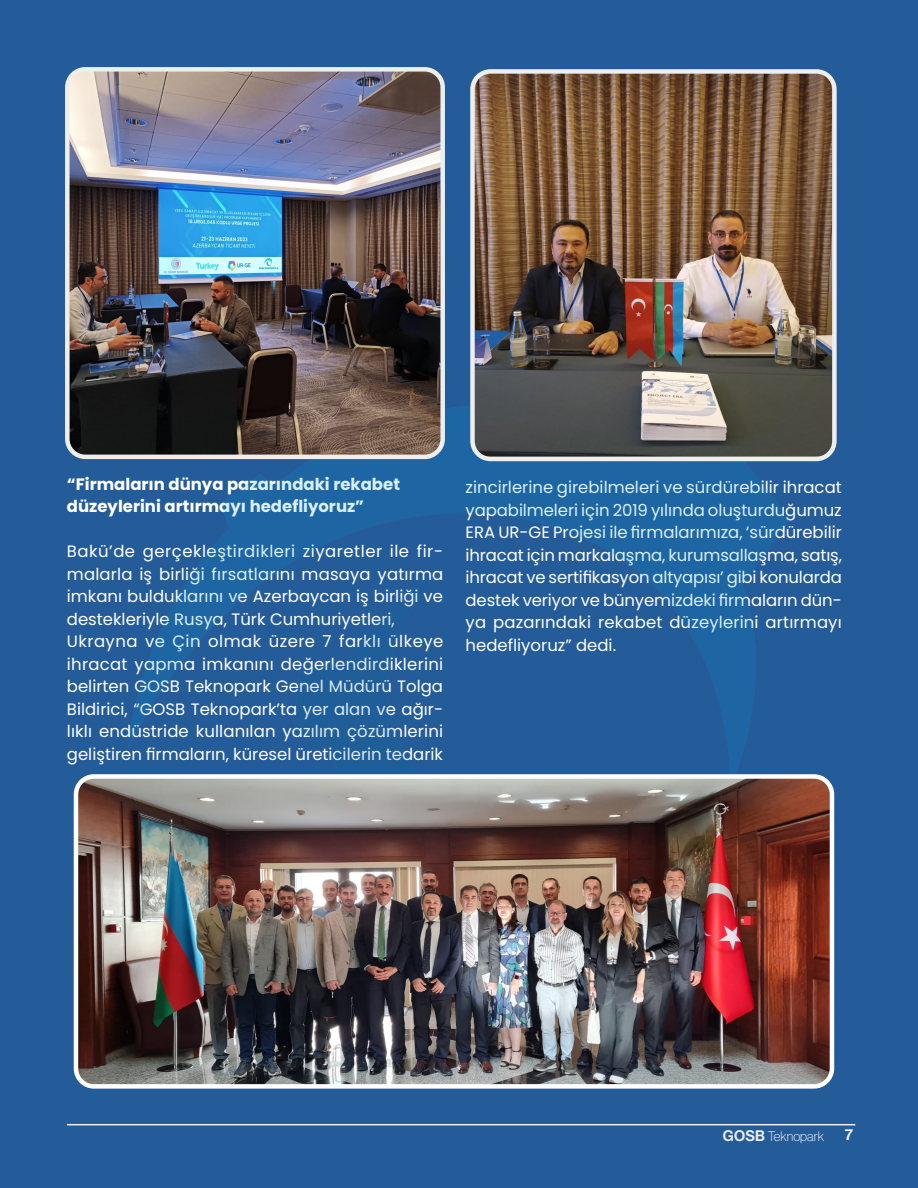
<style>
.page{position:relative;width:918px;height:1188px;background:#245b99}
.page>*{position:absolute;margin:0;border:0;box-sizing:border-box;transform-origin:0 0}
.t1{font:16.5px/22.5px "Poppins";letter-spacing:.005em;color:#fff}
.t2{font:700 16.5px "Poppins";color:#fff}
.t3{font:15px "N Haas Grotesk DS Pro 65 Md";color:#edeeed}
.t4{font:13.5px "N Haas Grotesk DS Pro 35 X Lt";color:#edeeed}
.s1{font-family:"N Haas Grotesk DS Pro 65 Md";font-size:15px}
</style>
<div class="page">
<hr style="left:67px;top:1124px;width:788px;height:1px;background:#edeeed">
<img style="left:70px;top:72px;width:370px;height:382px">
<div style="left:65px;top:67px;width:380px;height:392px;border:4px solid #edeeed;border-radius:18px"></div>
<img style="left:475px;top:74px;width:357px;height:382px">
<div style="left:470px;top:69px;width:367px;height:392px;border:4px solid #edeeed;border-radius:18px"></div>
<img style="left:79px;top:779px;width:750px;height:305px">
<div style="left:74px;top:774px;width:760px;height:315px;border:4px solid #fff;border-radius:18px"></div>
<p class="t2" style="left:67px;top:475px;width:335px">“Firmaların dünya pazarındaki rekabet</p>
<p class="t2" style="left:67px;top:497px;width:299px">düzeylerini artırmayı hedefliyoruz”</p>
<p class="t1" style="left:67px;top:540px;width:378px">Bakü’de gerçekleştirdikleri ziyaretler ile fir&shy;malarla iş birliği fırsatlarını masaya yatırma imkanı bulduklarını ve Azerbaycan iş birliği ve destekleriyle Rusya, Türk Cumhuriyetleri, Ukrayna ve Çin olmak üzere 7 farklı ülkeye ihracat yapma imkanını değerlendirdiklerini belirten GOSB Teknopark Genel Müdürü Tolga Bildirici, “GOSB Teknopark’ta yer alan ve ağır&shy;lıklı endüstride kullanılan yazılım çözümlerini geliştiren firmaların, küresel üreticilerin tedarik</p>
<p class="t1" style="left:466px;top:476px;width:378px;text-align:justify">zincirlerine girebilmeleri ve sürdürebilir ihracat yapabilmeleri için 2019 yılında oluşturduğumuz ERA UR-GE Projesi ile firmalarımıza, ‘sürdürebilir ihracat için markalaşma, kurumsallaşma, satış, ihracat ve sertifikasyon altyapısı’ gibi konularda destek veriyor ve bünyemizdeki firmaların dün&shy;ya pazarındaki rekabet düzeylerini artırmayı hedefliyoruz” dedi.</p>
<p class="t4" style="left:723px;top:1129px;width:103px"><span class="s1">GOSB</span> Teknopark</p>
<p class="t3" style="left:845px;top:1126px;width:10px">7</p>
</div>
